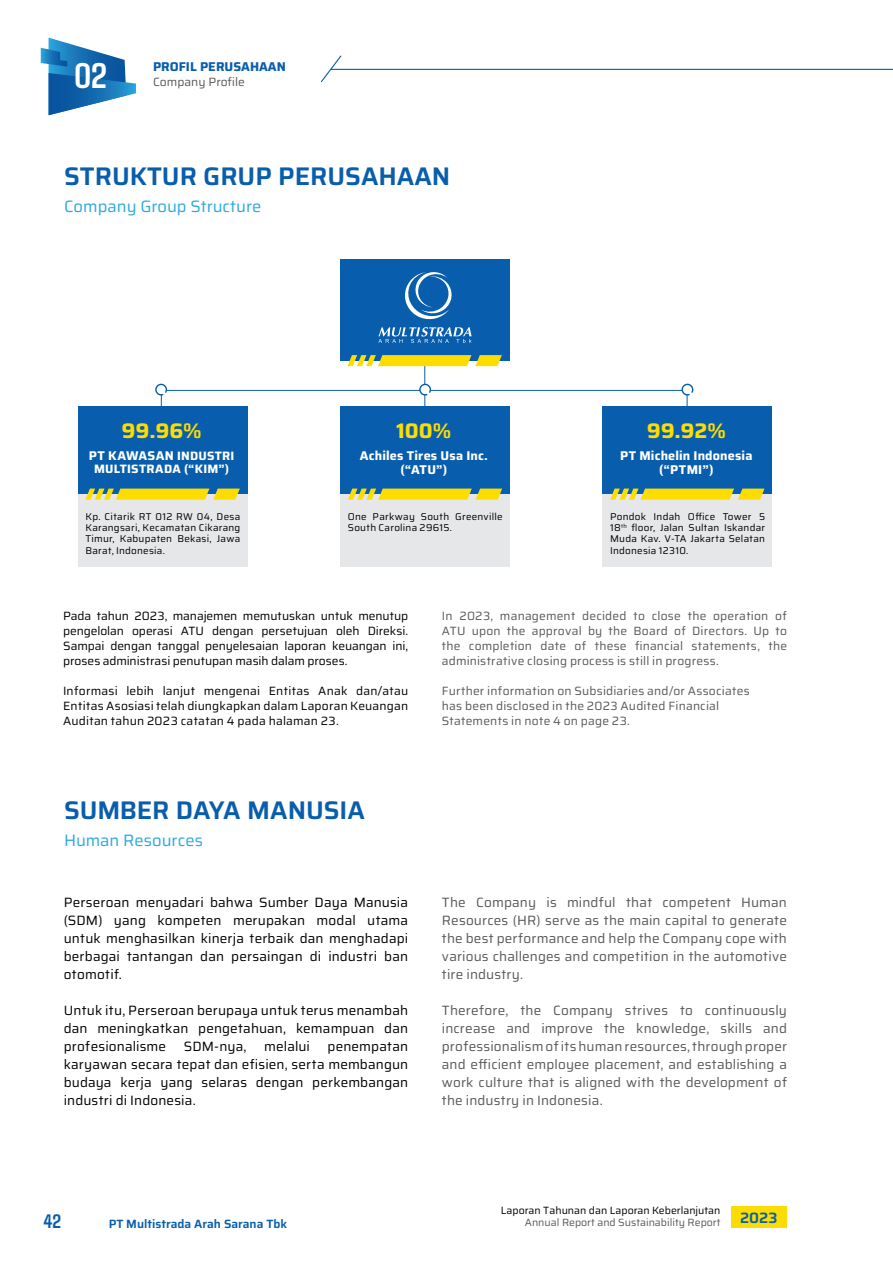
<style>
.page{position:relative;width:893px;height:1263px;background:#fff}
.page>*{position:absolute;margin:0;border:0;box-sizing:border-box;transform-origin:0 0}
.t1{font:700 35.7px "Agdasima";color:#fff}
.t2{font:100 25.5px "Saira";color:#085eac}
.t3{font:100 21.15px "Saira";color:#fddd00}
.t4{font:700 19.5px "Agdasima";color:#085eac}
.t5{font:100 16.5px "Saira";color:#2aa9e0}
.t6{font:100 15px "Saira";color:#085eac}
.t7{font:100 13.5px/18px "Saira";letter-spacing:.01em;color:#58595b;text-align:justify}
.t8{font:100 13.5px/18px "Saira";letter-spacing:.01em;color:#000;text-align:justify}
.t9{font:100 12.75px "Saira";color:#085eac}
.t10{font:100 12.6px/14.1px "Saira";letter-spacing:.01em;color:#fff;text-align:center}
.t11{font:100 12.6px "Saira";letter-spacing:.03em;color:#fff}
.t12{font:100 12.15px "Saira";letter-spacing:.02em;color:#fff}
.t13{font:100 12px/15px "Saira";letter-spacing:.005em;color:#000;text-align:justify}
.t14{font:100 12px/15px "Saira";letter-spacing:.015em;color:#58595b;text-align:justify}
.t15{font:100 12px "Saira";color:#085eac}
.t16{font:100 10.5px "Saira";color:#000}
.t17{font:100 10.5px "Saira";color:#58595b}
.t18{font:100 9.9px/11.2px "Saira";letter-spacing:.025em;color:#000;text-align:justify}
.s1{font-size:12.15px}
</style>
<div class="page">
<div style="left:731px;top:1207px;width:56px;height:21px;background:#fddd00"></div>
<svg style="left:41px;top:38px;width:95px;height:77px"></svg>
<svg style="left:320px;top:55px;width:23px;height:28px"></svg>
<hr style="left:331px;top:69px;width:562px;height:1px;background:#085eac">
<hr style="left:424px;top:285px;width:1px;height:105px;background:#085eac">
<svg style="left:155px;top:383px;width:539px;height:70px"></svg>
<div style="left:340px;top:259px;width:169px;height:101px;background:#085eac"></div>
<svg style="left:347px;top:355px;width:155px;height:11px"></svg>
<svg style="left:378px;top:327px;width:94px;height:16px"></svg>
<svg style="left:405px;top:272px;width:47px;height:48px"></svg>
<div style="left:78px;top:494px;width:169px;height:73px;background:#e6e7e8"></div>
<div style="left:78px;top:406px;width:169px;height:88px;background:#085eac"></div>
<svg style="left:85px;top:489px;width:155px;height:11px"></svg>
<div style="left:340px;top:494px;width:170px;height:73px;background:#e6e7e8"></div>
<div style="left:340px;top:406px;width:170px;height:88px;background:#085eac"></div>
<svg style="left:348px;top:489px;width:154px;height:11px"></svg>
<div style="left:603px;top:494px;width:169px;height:73px;background:#e6e7e8"></div>
<div style="left:603px;top:406px;width:169px;height:88px;background:#085eac"></div>
<svg style="left:610px;top:489px;width:154px;height:11px"></svg>
<h1 class="t1" style="left:74px;top:56px;width:34px">02</h1>
<p class="t9" style="left:153px;top:56px;width:134px">PROFIL PERUSAHAAN</p>
<p class="t14" style="left:153px;top:73px;width:93px">Company Profile</p>
<h2 class="t2" style="left:64px;top:156px;width:388px">STRUKTUR GRUP PERUSAHAAN</h2>
<p class="t5" style="left:64px;top:193px;width:199px">Company Group Structure</p>
<h3 class="t3" style="left:122px;top:414px;width:82px">99.96%</h3>
<p class="t11" style="left:89px;top:445px;width:147px">PT KAWASAN <span class="s1">INDUSTRI</span></p>
<p class="t12" style="left:94px;top:459px;width:137px">MULTISTRADA (“KIM”)</p>
<p class="t18" style="left:85px;top:510px;width:156px">Kp. Citarik RT 012 RW 04, Desa Karangsari, Kecamatan Cikarang Timur, Kabupaten Bekasi, Jawa Barat, Indonesia.</p>
<h3 class="t3" style="left:397px;top:414px;width:56px">100%</h3>
<p class="t10" style="left:360px;top:448px;width:130px">Achiles Tires Usa Inc. (“ATU”)</p>
<p class="t18" style="left:348px;top:510px;width:156px">One Parkway South Greenville<br>South Carolina 29615.</p>
<h3 class="t3" style="left:647px;top:414px;width:81px">99.92%</h3>
<p class="t10" style="left:620px;top:448px;width:134px">PT Michelin Indonesia (“PTMI”)</p>
<p class="t18" style="left:610px;top:510px;width:156px">Pondok Indah Office Tower 5<br>18<sup>th</sup> floor, Jalan Sultan Iskandar Muda Kav. V-TA Jakarta Selatan Indonesia 12310.</p>
<p class="t13" style="left:63px;top:608px;width:347px">Pada tahun 2023, manajemen memutuskan untuk menutup pengelolan operasi ATU dengan persetujuan oleh Direksi.<br>Sampai dengan tanggal penyelesaian laporan keuangan ini, proses administrasi penutupan masih dalam proses.</p>
<p class="t13" style="left:63px;top:683px;width:347px">Informasi lebih lanjut mengenai Entitas Anak dan/atau Entitas Asosiasi telah diungkapkan dalam Laporan Keuangan Auditan tahun 2023 catatan 4 pada halaman 23.</p>
<h2 class="t2" style="left:64px;top:790px;width:302px">SUMBER DAYA MANUSIA</h2>
<p class="t5" style="left:64px;top:827px;width:141px">Human Resources</p>
<p class="t8" style="left:64px;top:892px;width:346px">Perseroan menyadari bahwa Sumber Daya Manusia (SDM) yang kompeten merupakan modal utama untuk menghasilkan kinerja terbaik dan menghadapi berbagai tantangan dan persaingan di industri ban otomotif.</p>
<p class="t8" style="left:64px;top:1000px;width:346px">Untuk itu, Perseroan berupaya untuk terus menambah dan meningkatkan pengetahuan, kemampuan dan profesionalisme</p>
<p class="t8" style="left:184px;top:1036px;width:64px">SDM-nya,</p>
<p class="t8" style="left:264px;top:1036px;width:47px">melalui</p>
<p class="t8" style="left:64px;top:1036px;width:346px;text-indent:264px">penempatan karyawan secara tepat dan efisien, serta membangun budaya kerja yang selaras dengan perkembangan industri di Indonesia.</p>
<p class="t14" style="left:442px;top:608px;width:347px">In 2023, management decided to close the operation of ATU upon the approval by the Board of Directors. Up to the completion date of these financial statements, the administrative closing process is still in progress.</p>
<p class="t14" style="left:442px;top:683px;width:309px;text-align:left">Further information on Subsidiaries and/or Associates has been disclosed in the 2023 Audited Financial<br>Statements in note 4 on page 23.</p>
<p class="t7" style="left:442px;top:892px;width:347px">The Company is mindful that competent Human Resources (HR) serve as the main capital to generate the best performance and help the Company cope with various challenges and competition in the automotive tire industry.</p>
<p class="t7" style="left:442px;top:1000px;width:347px">Therefore, the Company strives to continuously increase and improve the knowledge, skills and professionalism of its human resources, through proper and efficient employee placement, and establishing a work culture that is aligned with the development of the industry in Indonesia.</p>
<h3 class="t4" style="left:44px;top:1210px;width:19px">42</h3>
<p class="t15" style="left:109px;top:1214px;width:180px">PT Multistrada Arah Sarana Tbk</p>
<p class="t16" style="left:501px;top:1202px;width:221px">Laporan Tahunan dan Laporan Keberlanjutan</p>
<p class="t17" style="left:525px;top:1214px;width:197px">Annual Report and Sustainability Report</p>
<p class="t6" style="left:740px;top:1206px;width:39px">2023</p>
</div>
